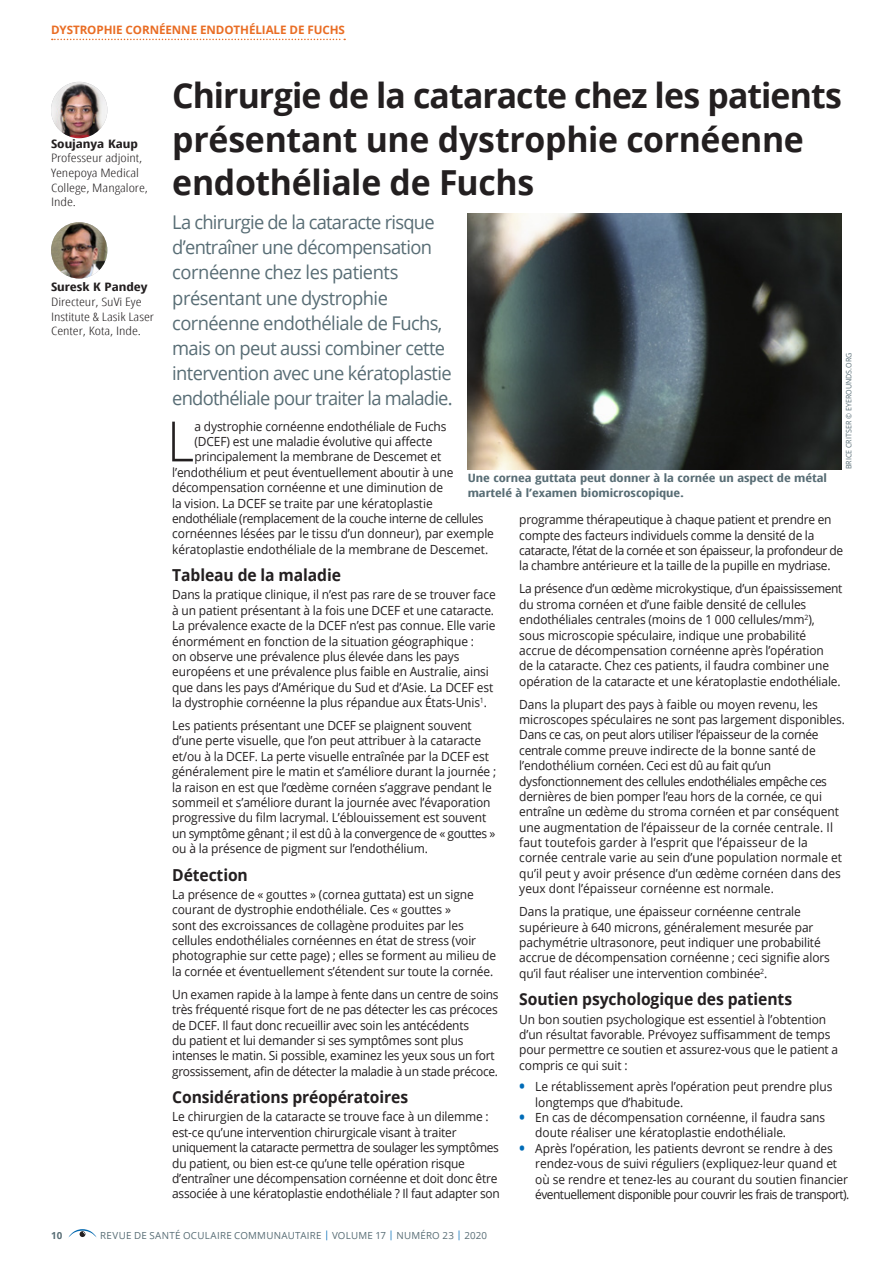
<style>
.page{position:relative;width:893px;height:1263px;background:#fff}
.page>*{position:absolute;margin:0;border:0;box-sizing:border-box;transform-origin:0 0}
.t1{font:300 55.65px "Open Sans";color:#231f20;scale:.95 1}
.t2{font:700 34.5px/43.5px "Open Sans";letter-spacing:-.015em;color:#231f20}
.t3{font:18.9px/25.2px "Open Sans";letter-spacing:-.035em;color:#586d75}
.t4{font:700 16.5px "Open Sans";letter-spacing:-.005em;color:#231f20;scale:.95 1}
.t5{font:12.6px/15.3px "Open Sans";letter-spacing:-.01em;color:#231f20;scale:.95 1}
.t6{font:12.6px "Open Sans";letter-spacing:-.035em;color:#231f20;scale:.95 1}
.t7{font:300 11.7px/14.5px "Open Sans Condensed";color:#231f20;scale:1.3 1}
.t8{font:700 11.7px "Open Sans";letter-spacing:-.005em;color:#e96d24}
.t9{font:700 condensed 11.7px "Open Sans";color:#231f20;scale:1.3 1}
.t10{font:700 condensed 11.55px/14.7px "Open Sans";color:#586d75;scale:1.26 1}
.t11{font:9.75px "Open Sans";letter-spacing:.025em;color:#586d75}
.t12{font:700 9.75px "Open Sans";color:#586d75}
.t13{font:7.5px "Open Sans";color:#586d75;scale:.95 1}
.s1{font-weight:700;font-size:16.5px;color:#006cb7}
.s2{color:#006cb7}
</style>
<div class="page">
<svg style="left:68px;top:1229px;width:29px;height:9px"></svg>
<svg style="left:52px;top:39px;width:293px;height:1px"></svg>
<img style="left:51px;top:82px;width:56px;height:56px;border-radius:28px">
<img style="left:51px;top:222px;width:56px;height:57px;border-radius:28px">
<img style="left:468px;top:213px;width:374px;height:256px">
<p class="t8" style="left:51px;top:22px;width:295px">DYSTROPHIE CORNÉENNE ENDOTHÉLIALE DE FUCHS</p>
<p class="t9" style="left:51px;top:135px;width:68px">Soujanya Kaup</p>
<p class="t7" style="left:51px;top:151px;width:76px">Professeur adjoint,<br>Yenepoya Medical<br>College, Mangalore,<br>Inde.</p>
<p class="t9" style="left:51px;top:279px;width:76px">Suresk K Pandey</p>
<p class="t7" style="left:51px;top:294px;width:81px">Directeur, SuVi Eye<br>Institute &amp; Lasik Laser<br>Center, Kota, Inde.</p>
<h2 class="t2" style="left:172px;top:73px;width:671px">Chirurgie de la cataracte chez les patients présentant une dystrophie cornéenne endothéliale de Fuchs</h2>
<p class="t3" style="left:172px;top:209px;width:282px">La chirurgie de la cataracte risque d’entraîner une décompensation cornéenne chez les patients présentant une dystrophie cornéenne endothéliale de Fuchs, mais on peut aussi combiner cette intervention avec une kératoplastie endothéliale pour traiter la maladie.</p>
<h1 class="t1" style="left:167px;top:403px;width:30px">L</h1>
<p class="t5" style="left:195px;top:418px;width:267px">a dystrophie cornéenne endothéliale de Fuchs</p>
<p class="t13" style="left:843px;top:469px;width:124px;rotate:-90deg">BRICE CRITSER © EYEROUNDS.ORG</p>
<p class="t5" style="left:195px;top:433px;width:252px">(DCEF) est une maladie évolutive qui affecte</p>
<p class="t5" style="left:195px;top:449px;width:261px">principalement la membrane de Descemet et</p>
<p class="t5" style="left:172px;top:464px;width:298px">l’endothélium et peut éventuellement aboutir à une</p>
<p class="t5" style="left:172px;top:480px;width:287px">décompensation cornéenne et une diminution de</p>
<p class="t5" style="left:172px;top:495px;width:276px">la vision. La DCEF se traite par une kératoplastie</p>
<p class="t6" style="left:172px;top:510px;width:329px">endothéliale (remplacement de la couche interne de cellules</p>
<p class="t5" style="left:172px;top:526px;width:340px">cornéennes lésées par le tissu d’un donneur), par exemple</p>
<p class="t5" style="left:172px;top:541px;width:334px">kératoplastie endothéliale de la membrane de Descemet.</p>
<h3 class="t4" style="left:172px;top:563px;width:179px">Tableau de la maladie</h3>
<p class="t5" style="left:172px;top:587px;width:342px">Dans la pratique clinique, il n’est pas rare de se trouver face à un patient présentant à la fois une DCEF et une cataracte.<br>La prévalence exacte de la DCEF n’est pas connue. Elle varie énormément en fonction de la situation géographique :<br>on observe une prévalence plus élevée dans les pays européens et une prévalence plus faible en Australie, ainsi que dans les pays d’Amérique du Sud et d’Asie. La DCEF est la dystrophie cornéenne la plus répandue aux États-Unis<sup>1</sup>.</p>
<p class="t5" style="left:172px;top:717px;width:343px">Les patients présentant une DCEF se plaignent souvent d’une perte visuelle, que l’on peut attribuer à la cataracte et/ou à la DCEF. La perte visuelle entraînée par la DCEF est généralement pire le matin et s’améliore durant la journée ; la raison en est que l’œdème cornéen s’aggrave pendant le sommeil et s’améliore durant la journée avec l’évaporation progressive du film lacrymal. L’éblouissement est souvent un symptôme gênant ; il est dû à la convergence de « gouttes » ou à la présence de pigment sur l’endothélium.</p>
<h3 class="t4" style="left:172px;top:863px;width:81px">Détection</h3>
<p class="t5" style="left:172px;top:886px;width:342px">La présence de « gouttes » (cornea guttata) est un signe courant de dystrophie endothéliale. Ces « gouttes »<br>sont des excroissances de collagène produites par les cellules endothéliales cornéennes en état de stress (voir photographie sur cette page) ; elles se forment au milieu de la cornée et éventuellement s’étendent sur toute la cornée.</p>
<p class="t5" style="left:172px;top:986px;width:345px">Un examen rapide à la lampe à fente dans un centre de soins très fréquenté risque fort de ne pas détecter les cas précoces de DCEF. Il faut donc recueillir avec soin les antécédents<br>du patient et lui demander si ses symptômes sont plus intenses le matin. Si possible, examinez les yeux sous un fort grossissement, afin de détecter la maladie à un stade précoce.</p>
<h3 class="t4" style="left:172px;top:1085px;width:250px">Considérations préopératoires</h3>
<p class="t5" style="left:172px;top:1109px;width:346px">Le chirurgien de la cataracte se trouve face à un dilemme : est-ce qu’une intervention chirurgicale visant à traiter uniquement la cataracte permettra de soulager les symptômes du patient, ou bien est-ce qu’une telle opération risque d’entraîner une décompensation cornéenne et doit donc être associée à une kératoplastie endothéliale ? Il faut adapter son</p>
<p class="t10" style="left:468px;top:470px;width:287px">Une cornea guttata peut donner à la cornée un aspect de métal martelé à l’examen biomicroscopique.</p>
<p class="t5" style="left:519px;top:512px;width:342px">programme thérapeutique à chaque patient et prendre en compte des facteurs individuels comme la densité de la cataracte, l’état de la cornée et son épaisseur, la profondeur de la chambre antérieure et la taille de la pupille en mydriase.</p>
<p class="t5" style="left:519px;top:581px;width:342px">La présence d’un œdème microkystique, d’un épaississement du stroma cornéen et d’une faible densité de cellules endothéliales centrales (moins de 1 000 cellules/mm<sup>2</sup>), sous microscopie spéculaire, indique une probabilité accrue de décompensation cornéenne après l’opération<br>de la cataracte. Chez ces patients, il faudra combiner une opération de la cataracte et une kératoplastie endothéliale.</p>
<p class="t5" style="left:519px;top:696px;width:344px">Dans la plupart des pays à faible ou moyen revenu, les microscopes spéculaires ne sont pas largement disponibles.<br>Dans ce cas, on peut alors utiliser l’épaisseur de la cornée centrale comme preuve indirecte de la bonne santé de l’endothélium cornéen. Ceci est dû au fait qu’un dysfonctionnement des cellules endothéliales empêche ces dernières de bien pomper l’eau hors de la cornée, ce qui entraîne un œdème du stroma cornéen et par conséquent une augmentation de l’épaisseur de la cornée centrale. Il faut toutefois garder à l’esprit que l’épaisseur de la cornée centrale varie au sein d’une population normale et qu’il peut y avoir présence d’un œdème cornéen dans des yeux dont l’épaisseur cornéenne est normale.</p>
<p class="t5" style="left:519px;top:904px;width:328px">Dans la pratique, une épaisseur cornéenne centrale supérieure à 640 microns, généralement mesurée par pachymétrie ultrasonore, peut indiquer une probabilité accrue de décompensation cornéenne ; ceci signifie alors qu’il faut réaliser une intervention combinée<sup>2</sup>.</p>
<h3 class="t4" style="left:519px;top:987px;width:289px">Soutien psychologique des patients</h3>
<p class="t5" style="left:519px;top:1011px;width:337px">Un bon soutien psychologique est essentiel à l’obtention d’un résultat favorable. Prévoyez suffisamment de temps pour permettre ce soutien et assurez-vous que le patient a compris ce qui suit :</p>
<p class="t5" style="left:535px;top:1079px;width:314px;text-indent:-16px"><span class="s1">•</span> Le rétablissement après l’opération peut prendre plus longtemps que d’habitude.</p>
<p class="t5" style="left:535px;top:1109px;width:307px;text-indent:-16px"><span class="s1">•</span> En cas de décompensation cornéenne, il faudra sans doute réaliser une kératoplastie endothéliale.</p>
<p class="t5" style="left:535px;top:1140px;width:332px;text-indent:-16px"><span class="s1">•</span> Après l’opération, les patients devront se rendre à des rendez-vous de suivi réguliers (expliquez-leur quand et où se rendre et tenez-les au courant du soutien financier éventuellement disponible pour couvrir les frais de transport).</p>
<p class="t12" style="left:51px;top:1228px;width:13px">10</p>
<p class="t11" style="left:100px;top:1228px;width:388px">REVUE DE SANTÉ OCULAIRE COMMUNAUTAIRE <span class="s2">|</span> VOLUME 17 <span class="s2">|</span> NUMÉRO 23 <span class="s2">|</span> 2020</p>
</div>
